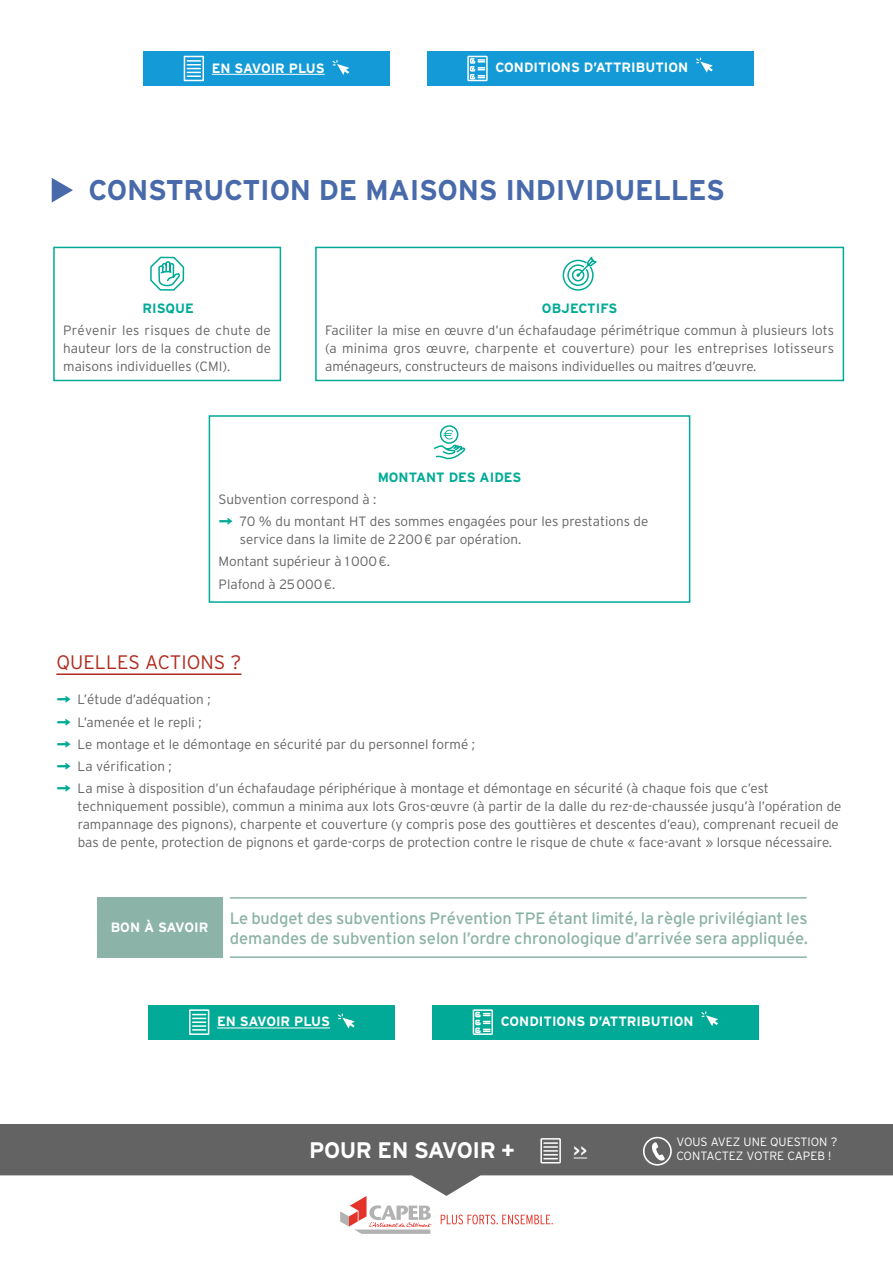
<style>
.page{position:relative;width:893px;height:1263px;background:#fff}
.page>*{position:absolute;margin:0;border:0;box-sizing:border-box;transform-origin:0 0}
.t1{font:700 28.5px "Interstate";letter-spacing:-.01em;color:#486aaa}
.t2{font:700 22.5px "Interstate";letter-spacing:-.02em;color:#fff}
.t3{font:300 19.5px "Interstate";color:#b02b1d}
.t4{font:16.5px/19.5px "Interstate";letter-spacing:-.01em;color:#8cb3a7}
.t5{font:700 15px "Interstate";color:#fff}
.t6{font:300 13.5px/18px "Interstate";color:#646363}
.t7{font:700 13.5px "Interstate";color:#fff}
.t8{font:700 13.5px "Interstate";color:#00aa96}
.t9{font:300 12px/13.5px "Interstate";color:#fff}
.s1{font-weight:400;font-size:22.5px;color:#00aa96}
</style>
<div class="page">
<div style="left:440px;top:425px;width:18px;height:19px;border:2px solid #00aa96;border-radius:50%"></div>
<svg style="left:433px;top:430px;width:33px;height:29px"></svg>
<div style="left:209px;top:415px;width:481px;height:188px;border:2px solid #00aa96"></div>
<hr style="left:56px;top:673px;width:185px;height:2px;background:#b02b1d">
<div style="left:148px;top:1005px;width:247px;height:35px;background:#00aa96"></div>
<hr style="left:217px;top:1028px;width:113px;height:1px;background:#fff">
<div style="left:189px;top:1009px;width:20px;height:26px;border:2px solid #fff"></div>
<svg style="left:193px;top:1014px;width:13px;height:17px"></svg>
<svg style="left:338px;top:1013px;width:17px;height:15px"></svg>
<div style="left:432px;top:1005px;width:327px;height:35px;background:#00aa96"></div>
<div style="left:473px;top:1009px;width:20px;height:26px;border:2px solid #fff"></div>
<svg style="left:474px;top:1011px;width:16px;height:23px"></svg>
<svg style="left:701px;top:1011px;width:17px;height:15px"></svg>
<hr style="left:230px;top:897px;width:577px;height:2px;background:#8cb3a7">
<hr style="left:230px;top:956px;width:577px;height:2px;background:#8cb3a7">
<div style="left:97px;top:897px;width:125px;height:60px;background:#8cb3a7"></div>
<div style="left:0;top:1124px;width:893px;height:80px;background:#646363"></div>
<div style="left:540px;top:1138px;width:21px;height:25px;border:2px solid #fff"></div>
<svg style="left:544px;top:1142px;width:13px;height:17px"></svg>
<div style="left:0;top:1175px;width:893px;height:50px;background:#fff"></div>
<svg style="left:643px;top:1137px;width:29px;height:28px"></svg>
<svg style="left:441px;top:1214px;width:112px;height:10px"></svg>
<svg style="left:340px;top:1196px;width:92px;height:38px"></svg>
<svg style="left:574px;top:1158px;width:13px;height:1px"></svg>
<svg style="left:52px;top:178px;width:21px;height:25px"></svg>
<svg style="left:149px;top:246px;width:37px;height:45px"></svg>
<div style="left:53px;top:247px;width:228px;height:134px;border:2px solid #00aa96"></div>
<svg style="left:562px;top:256px;width:35px;height:35px"></svg>
<div style="left:315px;top:247px;width:529px;height:134px;border:2px solid #00aa96"></div>
<div style="left:143px;top:51px;width:247px;height:35px;background:#149bd7"></div>
<hr style="left:212px;top:74px;width:113px;height:1px;background:#fff">
<div style="left:184px;top:56px;width:20px;height:25px;border:2px solid #fff"></div>
<svg style="left:187px;top:60px;width:13px;height:17px"></svg>
<svg style="left:332px;top:60px;width:17px;height:15px"></svg>
<div style="left:427px;top:51px;width:326px;height:35px;background:#149bd7"></div>
<div style="left:467px;top:56px;width:21px;height:25px;border:2px solid #fff"></div>
<svg style="left:469px;top:57px;width:16px;height:23px"></svg>
<svg style="left:696px;top:57px;width:17px;height:15px"></svg>
<p class="t7" style="left:212px;top:60px;width:114px">EN SAVOIR PLUS</p>
<p class="t7" style="left:495px;top:60px;width:194px">CONDITIONS D’ATTRIBUTION</p>
<h1 class="t1" style="left:89px;top:175px;width:638px">CONSTRUCTION DE MAISONS INDIVIDUELLES</h1>
<p class="t8" style="left:142px;top:301px;width:53px">RISQUE</p>
<p class="t6" style="left:63px;top:321px;width:209px;text-align:justify">Prévenir les risques de chute de hauteur lors de la construction de maisons individuelles (CMI).</p>
<p class="t8" style="left:542px;top:301px;width:77px">OBJECTIFS</p>
<p class="t6" style="left:325px;top:321px;width:510px;text-align:justify">Faciliter la mise en œuvre d’un échafaudage périmétrique commun à plusieurs lots (a minima gros œuvre, charpente et couverture) pour les entreprises lotisseurs aménageurs, constructeurs de maisons individuelles ou maitres d’œuvre.</p>
<p class="t8" style="left:378px;top:469px;width:145px">MONTANT DES AIDES</p>
<p class="t6" style="left:219px;top:490px;width:159px">Subvention correspond à :</p>
<p class="t6" style="left:240px;top:512px;width:410px;text-indent:-21px"><span class="s1">→</span> 70 % du montant HT des sommes engagées pour les prestations de service dans la limite de 2 200 € par opération.</p>
<p class="t6" style="left:219px;top:550px;width:173px;line-height:22.2px">Montant supérieur à 1 000 €.<br>Plafond à 25 000 €.</p>
<h3 class="t3" style="left:56px;top:651px;width:187px">QUELLES ACTIONS ?</h3>
<p class="t6" style="left:56px;top:690px;width:156px"><span class="s1">→</span> L’étude d’adéquation ;</p>
<p class="t6" style="left:56px;top:713px;width:147px"><span class="s1">→</span> L’amenée et le repli ;</p>
<p class="t6" style="left:56px;top:735px;width:420px"><span class="s1">→</span> Le montage et le démontage en sécurité par du personnel formé ;</p>
<p class="t6" style="left:56px;top:757px;width:117px"><span class="s1">→</span> La vérification ;</p>
<p class="t6" style="left:78px;top:779px;width:765px;text-indent:-21px"><span class="s1">→</span> La mise à disposition d’un échafaudage périphérique à montage et démontage en sécurité (à chaque fois que c’est techniquement possible), commun a minima aux lots Gros-œuvre (à partir de la dalle du rez-de-chaussée jusqu’à l’opération de rampannage des pignons), charpente et couverture (y compris pose des gouttières et descentes d’eau), comprenant recueil de bas de pente, protection de pignons et garde-corps de protection contre le risque de chute « face-avant » lorsque nécessaire.</p>
<p class="t7" style="left:111px;top:920px;width:99px">BON À SAVOIR</p>
<p class="t4" style="left:230px;top:908px;width:580px">Le budget des subventions Prévention TPE étant limité, la règle privilégiant les demandes de subvention selon l’ordre chronologique d’arrivée sera appliquée.</p>
<p class="t7" style="left:217px;top:1014px;width:114px">EN SAVOIR PLUS</p>
<p class="t7" style="left:501px;top:1014px;width:194px">CONDITIONS D’ATTRIBUTION</p>
<h2 class="t2" style="left:309px;top:1138px;width:207px">POUR EN SAVOIR +</h2>
<p class="t9" style="left:676px;top:1135px;width:163px">VOUS AVEZ UNE QUESTION ?<br>CONTACTEZ VOTRE CAPEB !</p>
<p class="t5" style="left:574px;top:1142px;width:15px">&gt;&gt;</p>
</div>
